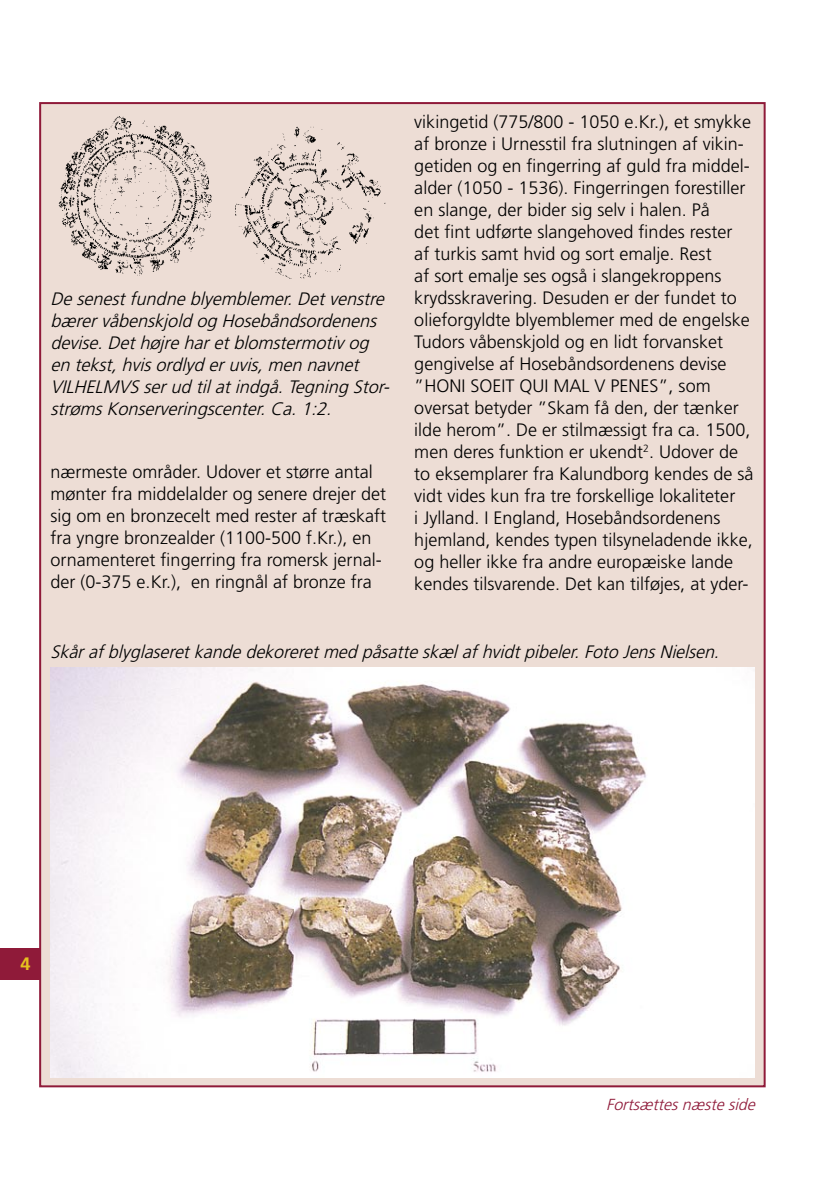
<style>
.page{position:relative;width:840px;height:1191px;background:#fff}
.page>*{position:absolute;margin:0;border:0;box-sizing:border-box;transform-origin:0 0}
.Brødtekst{font:300 18px/22px "Frutiger";color:#000}
.Brødtekst-2{font:italic 300 18px/22px "Frutiger";color:#000}
.t1{font:700 18px "Frutiger";color:#e6c01f}
.Brødtekst-3{font:italic 300 16px "Frutiger";color:#8f1a39}
</style>
<div class="page">
<div style="left:0;top:948px;width:39px;height:31px;background:#8f1a39"></div>
<div style="left:40px;top:103px;width:724px;height:983px;background:#edddd5"></div>
<img style="left:58px;top:116px;width:328px;height:163px">
<img style="left:50px;top:667px;width:704px;height:410px">
<p class="Brødtekst-2" style="left:50px;top:287px;width:345px">Desenestfundneblyemblemer.Detvenstre bærervåbenskjold og Hosebåndsordenens devise.Dethøj reharetblomstermotivog en tekst,hvisordlyd eruvis,men navnet VILHELMVSserud tilatindgå.Tegning Stor&shy;strømsKonserveringscenter.Ca.1:2.</p>
<p class="Brødtekst" style="left:50px;top:460px;width:337px">nærmeste områder. Udover et større antal mønter fra middelalder og senere drejer det sig om en bronzecelt med rester af træskaft fra yngre bronzealder (1100-500 f.Kr.), en ornamenteret fingerring fra romersk jernal&shy;der (0-375 e.Kr.), en ringnål af bronze fra</p>
<p class="Brødtekst" style="left:414px;top:110px;width:340px">vikingetid (775/800 - 1050 e.Kr.), et smykke af bronze i Urnesstil fra slutningen af vikin&shy;getiden og en fingerring af guld fra middel&shy;alder (1050 - 1536). Fingerringen forestiller en slange, der bider sig selv i halen. På<br>det fint udførte slangehoved findes rester<br>af turkis samt hvid og sort emalje. Rest<br>af sort emalje ses også i slangekroppens krydsskravering. Desuden er der fundet to olieforgyldte blyemblemer med de engelske Tudors våbenskjold og en lidt forvansket gengivelse af Hosebåndsordenens devise ”HONI SOEIT QUI MAL V PENES”, som oversat betyder ”Skam få den, der tænker ilde herom”. De er stilmæssigt fra ca. 1500, men deres funktion er ukendt<sup>2</sup>. Udover de to eksemplarer fra Kalundborg kendes de så vidt vides kun fra tre forskellige lokaliteter<br>i Jylland. I England, Hosebåndsordenens hjemland, kendes typen tilsyneladende ikke, og heller ikke fra andre europæiske lande kendes tilsvarende. Det kan tilføjes, at yder-</p>
<p class="Brødtekst-2" style="left:50px;top:640px;width:674px">Skårafblyglaseretkandedekoreretmed påsatteskælafhvidtpibeler.Foto JensNielsen.</p>
<p class="t1" style="left:21px;top:953px;width:12px">4</p>
<p class="Brødtekst-3" style="left:606px;top:1095px;width:154px">Fortsættesnæsteside</p>
</div>
